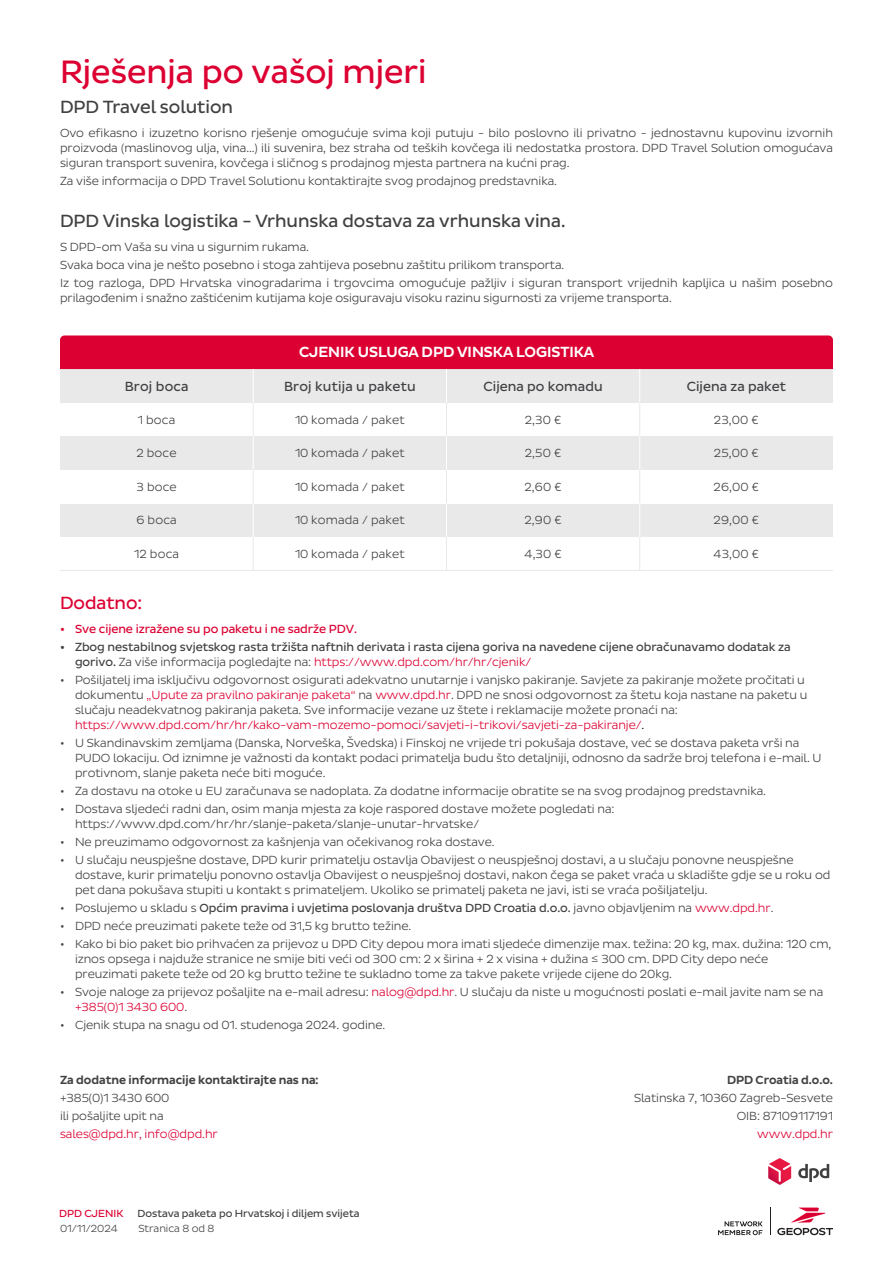
<style>
.page{position:relative;width:893px;height:1263px;background:#fff}
.page>*{position:absolute;margin:0;border:0;box-sizing:border-box;transform-origin:0 0}
.t1{font:33px "Pluto Sans DPD Regular";color:#dc0032}
.t2{font:18px "Pluto Sans DPD Regular";color:#414042}
.t3{font:18px "Pluto Sans DPD Regular";color:#dc0032}
.t4{font:15px "Pluto Sans DPD Medium";color:#fff}
.t5{font:13.5px "Pluto Sans DPD Regular";letter-spacing:.005em;color:#414042}
.t6{font:12px/15px "Pluto Sans DPD Light";letter-spacing:-.005em;color:#414042}
.t7{font:12px "Pluto Sans DPD Regular";letter-spacing:-.005em;color:#414042}
.t8{font:12px "Pluto Sans DPD Light";letter-spacing:-.005em;color:#dc0032}
.t9{font:12px "Pluto Sans DPD Medium";letter-spacing:-.005em;color:#414042}
.t10{font:12px "Pluto Sans DPD Regular";letter-spacing:-.005em;color:#dc0032}
.t11{font:10.5px "Pluto Sans DPD Regular";color:#414042}
.t12{font:10.5px "Pluto Sans DPD Light";letter-spacing:-.005em;color:#414042}
.t13{font:10.5px "Pluto Sans DPD Regular";color:#dc0032}
.s1{font-family:"Pluto Sans DPD Regular";color:#414042}
.s2{color:#414042}
.s3{color:#dc0032}
.s4{color:#000}
.s5{font-family:"Pluto Sans DPD Light"}
.s6{font-family:"Pluto Sans DPD Light";color:#dc0032}
</style>
<div class="page">
<div style="left:446px;top:503px;width:194px;height:34px;background:#e9e9ea"></div>
<div style="left:60px;top:503px;width:193px;height:34px;background:#e9e9ea"></div>
<div style="left:253px;top:503px;width:193px;height:34px;background:#e9e9ea"></div>
<div style="left:640px;top:503px;width:193px;height:34px;background:#e9e9ea"></div>
<div style="left:60px;top:369px;width:193px;height:34px;background:#e9e9ea"></div>
<div style="left:253px;top:369px;width:193px;height:34px;background:#e9e9ea"></div>
<div style="left:446px;top:369px;width:194px;height:34px;background:#e9e9ea"></div>
<div style="left:640px;top:369px;width:193px;height:34px;background:#e9e9ea"></div>
<div style="left:60px;top:335px;width:773px;height:34px;background:#dc0032"></div>
<div style="left:60px;top:436px;width:193px;height:34px;background:#e9e9ea"></div>
<div style="left:253px;top:436px;width:193px;height:34px;background:#e9e9ea"></div>
<div style="left:446px;top:436px;width:194px;height:34px;background:#e9e9ea"></div>
<div style="left:640px;top:436px;width:193px;height:34px;background:#e9e9ea"></div>
<hr style="left:253px;top:403px;width:1px;height:33px;background:#e9e9ea">
<hr style="left:253px;top:470px;width:1px;height:33px;background:#e9e9ea">
<hr style="left:446px;top:403px;width:1px;height:33px;background:#e9e9ea">
<hr style="left:446px;top:470px;width:1px;height:33px;background:#e9e9ea">
<hr style="left:639px;top:403px;width:1px;height:33px;background:#e9e9ea">
<hr style="left:253px;top:537px;width:1px;height:33px;background:#e9e9ea">
<hr style="left:446px;top:537px;width:1px;height:33px;background:#e9e9ea">
<hr style="left:639px;top:537px;width:1px;height:33px;background:#e9e9ea">
<hr style="left:639px;top:470px;width:1px;height:33px;background:#e9e9ea">
<hr style="left:253px;top:436px;width:1px;height:34px;background:#fff">
<hr style="left:253px;top:503px;width:1px;height:34px;background:#fff">
<hr style="left:446px;top:436px;width:1px;height:34px;background:#fff">
<hr style="left:446px;top:503px;width:1px;height:34px;background:#fff">
<hr style="left:639px;top:436px;width:1px;height:34px;background:#fff">
<hr style="left:253px;top:369px;width:1px;height:34px;background:#fff">
<hr style="left:446px;top:369px;width:1px;height:34px;background:#fff">
<hr style="left:639px;top:369px;width:1px;height:34px;background:#fff">
<hr style="left:639px;top:503px;width:1px;height:34px;background:#fff">
<hr style="left:60px;top:570px;width:773px;height:1px;background:#e9e9ea">
<svg style="left:798px;top:1164px;width:31px;height:18px"></svg>
<svg style="left:768px;top:1158px;width:23px;height:27px"></svg>
<svg style="left:777px;top:1207px;width:56px;height:28px"></svg>
<svg style="left:770px;top:1207px;width:1px;height:28px"></svg>
<svg style="left:718px;top:1221px;width:45px;height:14px"></svg>
<h1 class="t1" style="left:60px;top:53px;width:368px">Rješenja po vašoj mjeri</h1>
<h2 class="t2" style="left:60px;top:97px;width:174px">DPD Travel solution</h2>
<p class="t6" style="left:60px;top:126px;width:774px;text-align:justify">Ovo efikasno i izuzetno korisno rješenje omogućuje svima koji putuju - bilo poslovno ili privatno - jednostavnu kupovinu izvornih proizvoda (maslinovog ulja, vina...) ili suvenira, bez straha od teških kovčega ili nedostatka prostora. DPD Travel Solution omogućava siguran transport suvenira, kovčega i sličnog s prodajnog mjesta partnera na kućni prag.</p>
<p class="t6" style="left:60px;top:174px;width:498px">Za više informacija o DPD Travel Solutionu kontaktirajte svog prodajnog predstavnika.</p>
<h2 class="t2" style="left:60px;top:210px;width:507px">DPD Vinska logistika - Vrhunska dostava za vrhunska vina.</h2>
<p class="t6" style="left:60px;top:238px;width:774px;line-height:18px">S DPD-om Vaša su vina u sigurnim rukama.<br>Svaka boca vina je nešto posebno i stoga zahtijeva posebnu zaštitu prilikom transporta.<br>Iz tog razloga, DPD Hrvatska vinogradarima i trgovcima omogućuje pažljiv i siguran transport vrijednih kapljica u našim posebno</p>
<p class="t6" style="left:60px;top:290px;width:613px">prilagođenim i snažno zaštićenim kutijama koje osiguravaju visoku razinu sigurnosti za vrijeme transporta.</p>
<p class="t5" style="left:125px;top:379px;width:65px">Broj boca</p>
<p class="t6" style="left:138px;top:412px;width:39px">1 boca</p>
<p class="t4" style="left:299px;top:343px;width:297px">CJENIK USLUGA DPD VINSKA LOGISTIKA</p>
<p class="t5" style="left:284px;top:379px;width:133px">Broj kutija u paketu</p>
<p class="t6" style="left:295px;top:412px;width:111px">10 komada / paket</p>
<p class="t5" style="left:484px;top:379px;width:121px">Cijena po komadu</p>
<p class="t6" style="left:525px;top:412px;width:38px">2,30 €</p>
<p class="t5" style="left:687px;top:379px;width:101px">Cijena za paket</p>
<p class="t6" style="left:714px;top:412px;width:46px">23,00 €</p>
<p class="t6" style="left:137px;top:446px;width:41px">2 boce</p>
<p class="t6" style="left:295px;top:446px;width:111px">10 komada / paket</p>
<p class="t6" style="left:525px;top:446px;width:38px">2,50 €</p>
<p class="t6" style="left:714px;top:446px;width:46px">25,00 €</p>
<p class="t6" style="left:136px;top:479px;width:42px">3 boce</p>
<p class="t6" style="left:295px;top:479px;width:111px">10 komada / paket</p>
<p class="t6" style="left:525px;top:479px;width:39px">2,60 €</p>
<p class="t6" style="left:714px;top:479px;width:47px">26,00 €</p>
<p class="t6" style="left:136px;top:513px;width:42px">6 boca</p>
<p class="t6" style="left:295px;top:513px;width:111px">10 komada / paket</p>
<p class="t6" style="left:525px;top:513px;width:39px">2,90 €</p>
<p class="t6" style="left:714px;top:513px;width:47px">29,00 €</p>
<p class="t6" style="left:134px;top:546px;width:47px">12 boca</p>
<p class="t6" style="left:295px;top:546px;width:111px">10 komada / paket</p>
<p class="t6" style="left:524px;top:546px;width:39px">4,30 €</p>
<p class="t6" style="left:713px;top:546px;width:47px">43,00 €</p>
<h2 class="t3" style="left:60px;top:593px;width:84px">Dodatno:</h2>
<p class="t10" style="left:60px;top:622px;width:298px">• Sve cijene izražene su po paketu i ne sadrže PDV.</p>
<p class="t7" style="left:60px;top:640px;width:732px">• Zbog nestabilnog svjetskog rasta tržišta naftnih derivata i rasta cijena goriva na navedene cijene obračunavamo dodatak za</p>
<p class="t8" style="left:75px;top:655px;width:458px"><span class="s1">gorivo.</span> <span class="s2">Za više informacija pogledajte na:</span> https://www.dpd.com/hr/hr/cjenik/</p>
<p class="t6" style="left:75px;top:673px;width:734px;text-indent:-15px">• Pošiljatelj ima isključivu odgovornost osigurati adekvatno unutarnje i vanjsko pakiranje. Savjete za pakiranje možete pročitati u dokumentu <span class="s3">„Upute za pravilno pakiranje paketa“</span> na <span class="s3">www.dpd.hr</span>. DPD ne snosi odgovornost za štetu koja nastane na paketu u slučaju neadekvatnog pakiranja paketa. Sve informacije vezane uz štete i reklamacije možete pronaći na: <span class="s3">https://www.dpd.com/hr/hr/kako-vam-mozemo-pomoci/savjeti-i-trikovi/savjeti-za-pakiranje/</span><span class="s4">.</span></p>
<p class="t6" style="left:75px;top:736px;width:748px;text-indent:-15px">• U Skandinavskim zemljama (Danska, Norveška, Švedska) i Finskoj ne vrijede tri pokušaja dostave, već se dostava paketa vrši na<br>PUDO lokaciju. Od iznimne je važnosti da kontakt podaci primatelja budu što detaljniji, odnosno da sadrže broj telefona i e-mail. U protivnom, slanje paketa neće biti moguće.</p>
<p class="t6" style="left:60px;top:784px;width:707px">• Za dostavu na otoke u EU zaračunava se nadoplata. Za dodatne informacije obratite se na svog prodajnog predstavnika.</p>
<p class="t6" style="left:75px;top:802px;width:541px;text-indent:-15px">• Dostava sljedeći radni dan, osim manja mjesta za koje raspored dostave možete pogledati na: https://www.dpd.com/hr/hr/slanje-paketa/slanje-unutar-hrvatske/</p>
<p class="t6" style="left:60px;top:835px;width:436px">• Ne preuzimamo odgovornost za kašnjenja van očekivanog roka dostave.</p>
<p class="t6" style="left:75px;top:853px;width:757px;text-indent:-15px">• U slučaju neuspješne dostave, DPD kurir primatelju ostavlja Obavijest o neuspješnoj dostavi, a u slučaju ponovne neuspješne dostave, kurir primatelju ponovno ostavlja Obavijest o neuspješnoj dostavi, nakon čega se paket vraća u skladište gdje se u roku od pet dana pokušava stupiti u kontakt s primateljem. Ukoliko se primatelj paketa ne javi, isti se vraća pošiljatelju.</p>
<p class="t7" style="left:60px;top:901px;width:715px"><span class="s5">• Poslujemo u skladu s</span> Općim pravima i uvjetima poslovanja društva DPD Croatia d.o.o. <span class="s5">javno objavljenim na</span> <span class="s6">www.dpd.hr</span><span class="s5">.</span></p>
<p class="t6" style="left:60px;top:919px;width:353px">• DPD neće preuzimati pakete teže od 31,5 kg brutto težine.</p>
<p class="t6" style="left:75px;top:937px;width:758px;text-indent:-15px">• Kako bi bio paket bio prihvaćen za prijevoz u DPD City depou mora imati sljedeće dimenzije max. težina: 20 kg, max. dužina: 120 cm, iznos opsega i najduže stranice ne smije biti veći od 300 cm: 2 x širina + 2 x visina + dužina ≤ 300 cm. DPD City depo neće preuzimati pakete teže od 20 kg brutto težine te sukladno tome za takve pakete vrijede cijene do 20kg.</p>
<p class="t6" style="left:75px;top:985px;width:750px;text-indent:-15px">• Svoje naloge za prijevoz pošaljite na e-mail adresu: <span class="s3">nalog@dpd.hr</span>. U slučaju da niste u mogućnosti poslati e-mail javite nam se na <span class="s3">+385(0)1 3430 600</span>.</p>
<p class="t6" style="left:60px;top:1018px;width:327px">• Cjenik stupa na snagu od 01. studenoga 2024. godine.</p>
<p class="t9" style="left:60px;top:1073px;width:260px">Za dodatne informacije kontaktirajte nas na:</p>
<p class="t6" style="left:60px;top:1089px;width:111px;line-height:18px">+385(0)1 3430 600 ili pošaljite upit na</p>
<p class="t8" style="left:60px;top:1127px;width:159px">sales@dpd.hr, info@dpd.hr</p>
<p class="t13" style="left:59px;top:1208px;width:66px">DPD CJENIK</p>
<p class="t12" style="left:60px;top:1222px;width:59px">01/11/2024</p>
<p class="t11" style="left:137px;top:1208px;width:224px">Dostava paketa po Hrvatskoj i diljem svijeta</p>
<p class="t12" style="left:138px;top:1222px;width:78px">Stranica 8 od 8</p>
<p class="t9" style="left:727px;top:1073px;width:107px">DPD Croatia d.o.o.</p>
<p class="t6" style="left:634px;top:1089px;width:200px;line-height:18px;text-align:right">Slatinska 7, 10360 Zagreb-Sesvete<br>OIB: 87109117191</p>
<p class="t8" style="left:757px;top:1127px;width:77px">www.dpd.hr</p>
</div>
